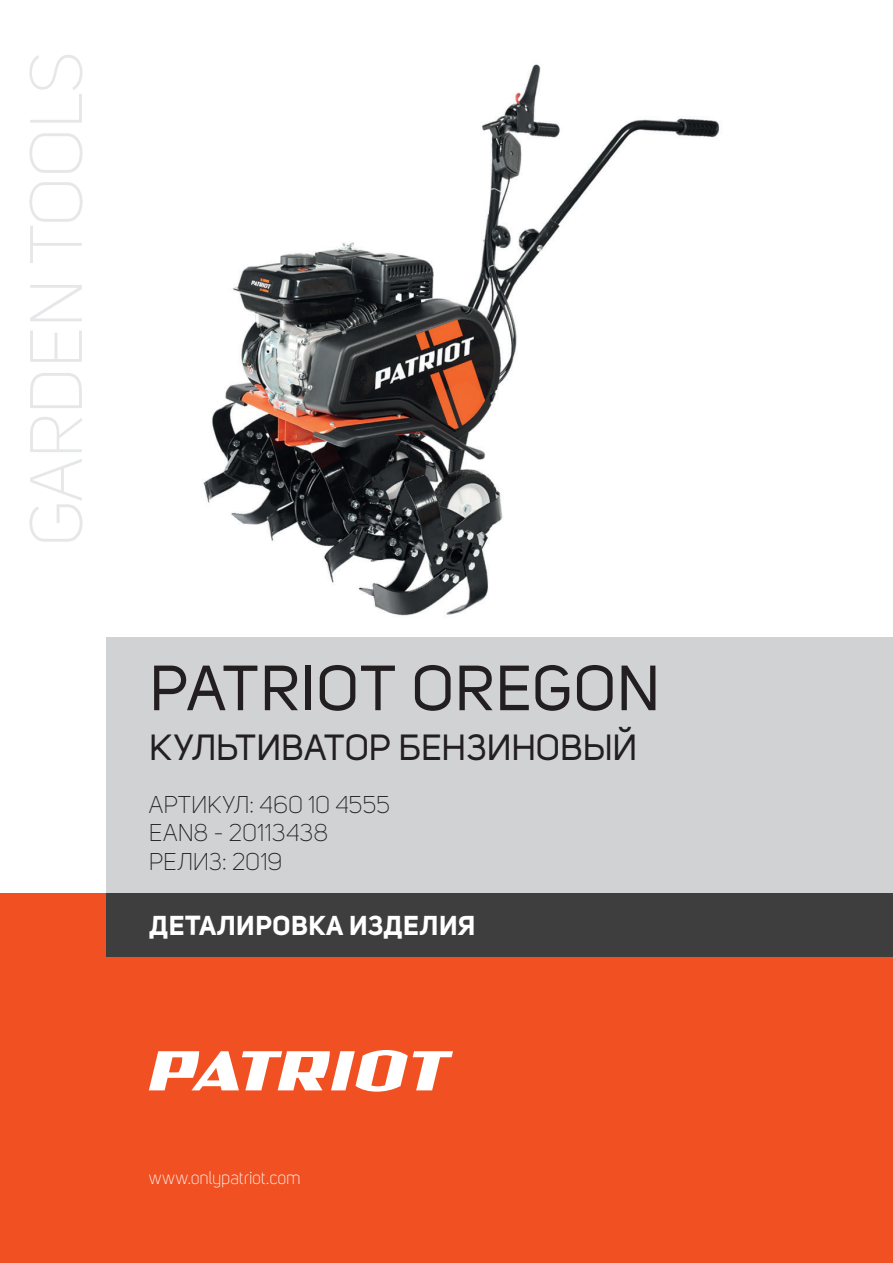
<style>
.page{position:relative;width:893px;height:1263px;background:#fff}
.page>*{position:absolute;margin:0;border:0;box-sizing:border-box;transform-origin:0 0}
.t1{font:300 73.05px "Uni Sans";letter-spacing:-.01em;color:#e6e7e9}
.t2{font:63px "Uni Sans";letter-spacing:.015em;color:#231f20}
.t3{font:36px "Uni Sans";color:#231f20}
.t4{font:700 27px "Uni Sans";letter-spacing:.02em;color:#fff}
.t5{font:300 24px/28.8px "Uni Sans";letter-spacing:-.005em;color:#231f20}
.t6{font:300 18px "Uni Sans";letter-spacing:-.015em;color:#fff}
</style>
<div class="page">
<div style="left:0;top:893px;width:893px;height:370px;background:#f15122"></div>
<div style="left:106px;top:893px;width:787px;height:64px;background:#3e3e3f"></div>
<div style="left:106px;top:638px;width:787px;height:255px;background:#d1d2d4"></div>
<svg style="left:149px;top:1050px;width:304px;height:42px"></svg>
<img style="left:203px;top:64px;width:517px;height:552px">
<h1 class="t1" style="left:15px;top:547px;width:497px;rotate:-90deg">GARDEN TOOLS</h1>
<h2 class="t2" style="left:149px;top:652px;width:512px">PATRIOT OREGON</h2>
<h3 class="t3" style="left:149px;top:726px;width:490px">КУЛЬТИВАТОР БЕНЗИНОВЫЙ</h3>
<p class="t5" style="left:149px;top:790px;width:243px">АРТИКУЛ: 460 10 4555<br>EAN8 - 20113438<br>РЕЛИЗ: 2019</p>
<p class="t4" style="left:149px;top:909px;width:328px">ДЕТАЛИРОВКА ИЗДЕЛИЯ</p>
<p class="t6" style="left:149px;top:1167px;width:154px">www.onlypatriot.com</p>
</div>
